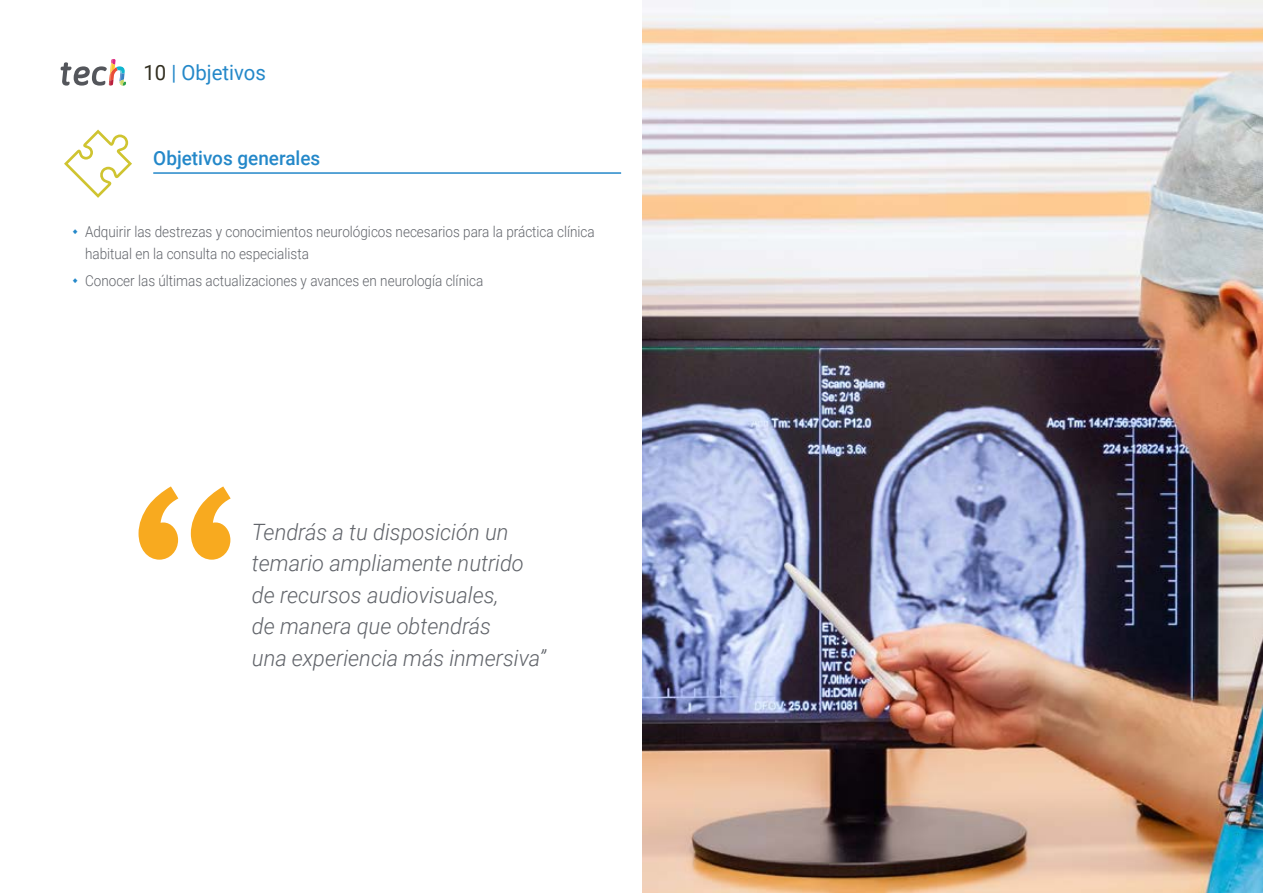
<style>
.page{position:relative;width:1263px;height:893px;background:#fff}
.page>*{position:absolute;margin:0;border:0;box-sizing:border-box;transform-origin:0 0}
.t1{font:italic 300 22.5px/31.5px "Roboto";color:#61646a}
.t2{font:21px "Roboto";color:#2488c9}
.t3{font:500 19.5px "Roboto";color:#2488c9}
.t4{font:300 15px/22.5px "Roboto";color:#61646a;scale:.9 1}
.s1{color:#312e20}
</style>
<div class="page">
<hr style="left:153px;top:173px;width:468px;height:1px;background:#2488c9">
<svg style="left:139px;top:486px;width:92px;height:74px"></svg>
<svg style="left:61px;top:59px;width:65px;height:27px"></svg>
<svg style="left:64px;top:130px;width:68px;height:68px"></svg>
<img style="left:642px;top:0;width:621px;height:893px">
<h2 class="t2" style="left:144px;top:57px;width:124px"><span class="s1">10</span> | Objetivos</h2>
<h3 class="t3" style="left:153px;top:144px;width:169px">Objetivos generales</h3>
<p class="t4" style="left:85px;top:219px;width:568px">Adquirir las destrezas y conocimientos neurológicos necesarios para la práctica clínica habitual en la consulta no especialista</p>
<p class="t4" style="left:85px;top:269px;width:444px">Conocer las últimas actualizaciones y avances en neurología clínica</p>
<h1 class="t1" style="left:252px;top:515px;width:296px">Tendrás a tu disposición un temario ampliamente nutrido de recursos audiovisuales,<br>de manera que obtendrás<br>una experiencia más inmersiva”</h1>
</div>
